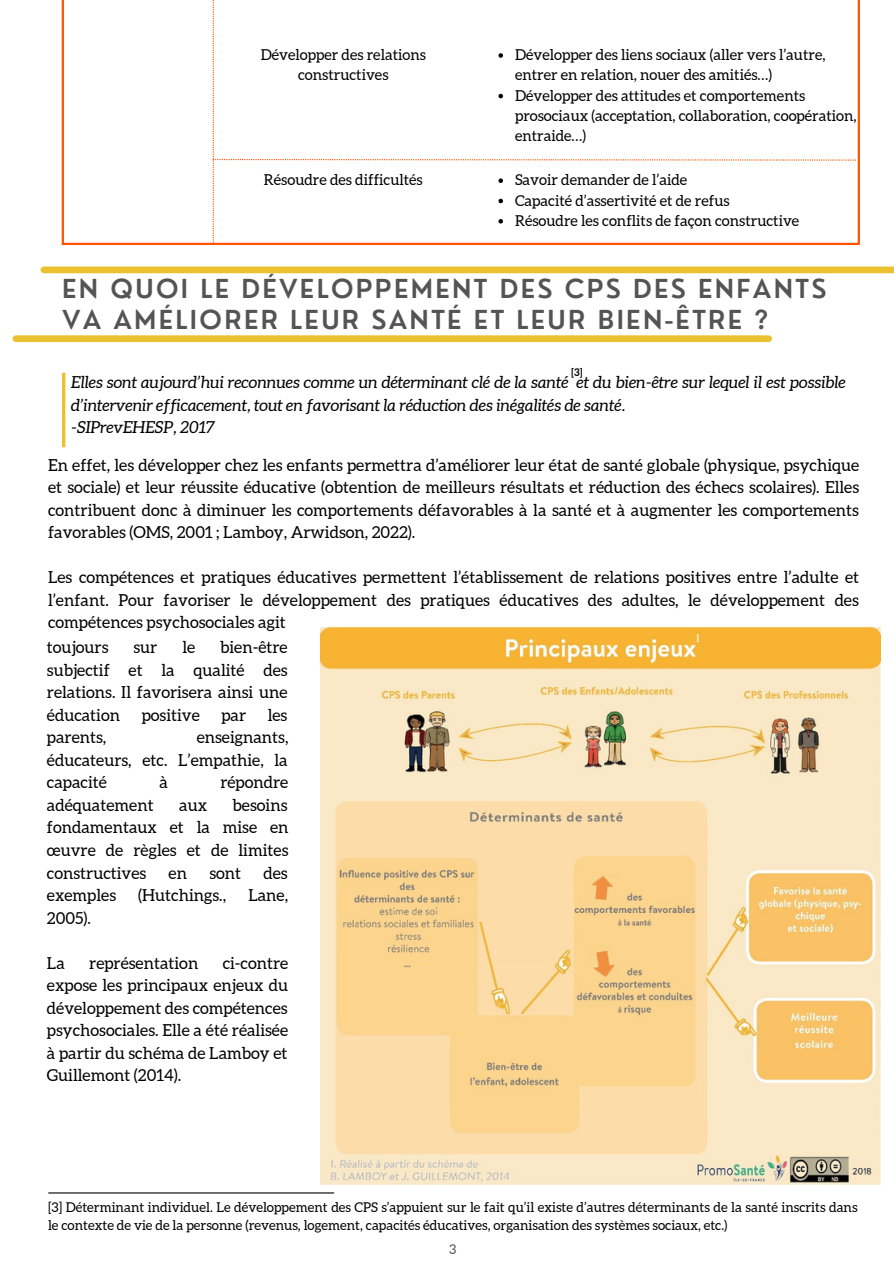
<style>
.page{position:relative;width:894px;height:1264px;background:#fff}
.page>*{position:absolute;margin:0;border:0;box-sizing:border-box;transform-origin:0 0}
.t1{font:600 25.5px/31.5px "Nourd";letter-spacing:.09em;color:#545454}
.t2{font:16.5px/22.5px "Aleo";color:#000;text-align:justify}
.t3{font:italic 16.5px/22.5px "Aleo";color:#000}
.t4{font:15px/20.2px "Aleo";color:#000}
.t5{font:13.5px/18px "Aleo";color:#000}
.t6{font:13.5px "Aleo";color:#545454}
.t7{font:700 10.5px "Aleo";color:#000}
</style>
<div class="page">
<hr style="left:49px;top:1192px;width:284px;height:1px;background:#000">
<svg style="left:213px;top:0;width:642px;height:243px"></svg>
<hr style="left:62px;top:243px;width:797px;height:2px;background:#ff5400">
<hr style="left:62px;top:0;width:2px;height:243px;background:#ff5400">
<hr style="left:857px;top:0;width:2px;height:244px;background:#ff5400">
<div style="left:16px;top:335px;width:752px;height:7px;background:#ecc12f"></div>
<div style="left:44px;top:266px;width:849px;height:7px;background:#ecc12f"></div>
<hr style="left:62px;top:373px;width:3px;height:74px;background:#ecc12f">
<img style="left:320px;top:626px;width:560px;height:557px">
<p class="t4" style="left:260px;top:44px;width:167px;text-align:center">Développer des relations constructives</p>
<p class="t4" style="left:515px;top:44px;width:312px">Développer des liens sociaux (aller vers l’autre, entrer en relation, nouer des amitiés…)</p>
<p class="t4" style="left:515px;top:85px;width:343px">Développer des attitudes et comportements prosociaux (acceptation, collaboration, coopération, entraide…)</p>
<p class="t4" style="left:264px;top:170px;width:160px">Résoudre des difficultés</p>
<p class="t4" style="left:515px;top:170px;width:174px">Savoir demander de l’aide</p>
<p class="t4" style="left:515px;top:190px;width:216px">Capacité d’assertivité et de refus</p>
<p class="t4" style="left:515px;top:210px;width:286px">Résoudre les conflits de façon constructive</p>
<p class="t1" style="left:62px;top:272px;width:765px">EN QUOI LE DÉVELOPPEMENT DES CPS DES ENFANTS<br>VA AMÉLIORER LEUR SANTÉ ET LEUR BIEN-ÊTRE ?</p>
<p class="t7" style="left:571px;top:366px;width:12px">[3]</p>
<p class="t3" style="left:71px;top:371px;width:775px">Elles sont aujourd’hui reconnues comme un déterminant clé de la santé et du bien-être sur lequel il est possible d’intervenir efficacement, tout en favorisant la réduction des inégalités de santé.</p>
<p class="t3" style="left:71px;top:416px;width:145px">-SIPrevEHESP, 2017</p>
<p class="t2" style="left:48px;top:453px;width:812px">En effet, les développer chez les enfants permettra d’améliorer leur état de santé globale (physique, psychique et sociale) et leur réussite éducative (obtention de meilleurs résultats et réduction des échecs scolaires). Elles contribuent donc à diminuer les comportements défavorables à la santé et à augmenter les comportements favorables (OMS, 2001 ; Lamboy, Arwidson, 2022).</p>
<p class="t2" style="left:48px;top:566px;width:812px">Les compétences et pratiques éducatives permettent l’établissement de relations positives entre l’adulte et l’enfant. Pour favoriser le développement des pratiques éducatives des adultes, le développement des compétences psychosociales agit</p>
<p class="t2" style="left:47px;top:636px;width:63px">toujours</p>
<p class="t2" style="left:133px;top:636px;width:25px">sur</p>
<p class="t2" style="left:182px;top:636px;width:14px">le</p>
<p class="t2" style="left:47px;top:636px;width:242px;text-indent:173px">bien-être subjectif et la qualité des relations. Il favorisera ainsi une éducation</p>
<p class="t2" style="left:142px;top:703px;width:60px">positive</p>
<p class="t2" style="left:221px;top:703px;width:26px">par</p>
<p class="t2" style="left:268px;top:703px;width:21px">les</p>
<p class="t2" style="left:47px;top:726px;width:243px;text-indent:150px">enseignants, éducateurs, etc. L’empathie, la capacité</p>
<p class="t2" style="left:47px;top:726px;width:61px">parents,</p>
<p class="t2" style="left:159px;top:771px;width:10px">à</p>
<p class="t2" style="left:220px;top:771px;width:69px">répondre</p>
<p class="t2" style="left:47px;top:793px;width:108px">adéquatement</p>
<p class="t2" style="left:179px;top:793px;width:29px">aux</p>
<p class="t2" style="left:47px;top:793px;width:243px;text-indent:186px">besoins fondamentaux et la mise en œuvre de règles et de limites constructives</p>
<p class="t2" style="left:169px;top:861px;width:20px">en</p>
<p class="t2" style="left:209px;top:861px;width:33px">sont</p>
<p class="t2" style="left:263px;top:861px;width:26px">des</p>
<p class="t2" style="left:47px;top:883px;width:71px">exemples</p>
<p class="t2" style="left:138px;top:883px;width:89px">(Hutchings.,</p>
<p class="t2" style="left:248px;top:883px;width:41px">Lane,</p>
<p class="t2" style="left:47px;top:906px;width:45px">2005).</p>
<p class="t2" style="left:47px;top:951px;width:19px">La</p>
<p class="t2" style="left:89px;top:951px;width:111px">représentation</p>
<p class="t2" style="left:47px;top:951px;width:243px;text-indent:176px">ci-contre expose les principaux enjeux du développement des compétences psychosociales. Elle a été réalisée à partir du schéma de Lamboy et Guillemont (2014).</p>
<p class="t5" style="left:48px;top:1198px;width:810px">[3] Déterminant individuel. Le développement des CPS s’appuient sur le fait qu’il existe d’autres déterminants de la santé inscrits dans le contexte de vie de la personne (revenus, logement, capacités éducatives, organisation des systèmes sociaux, etc.)</p>
<p class="t6" style="left:449px;top:1241px;width:9px">3</p>
</div>
